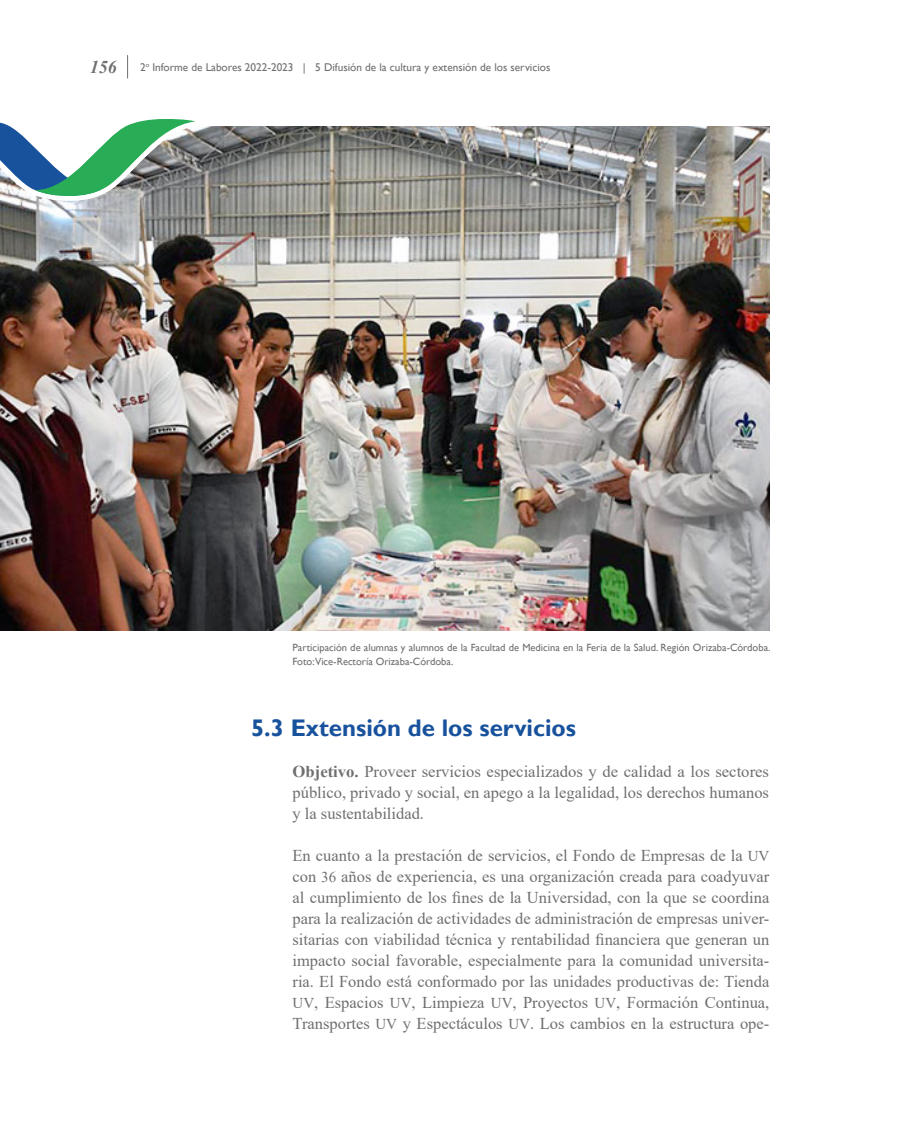
<style>
.page{position:relative;width:897px;height:1146px;background:#fff}
.page>*{position:absolute;margin:0;border:0;box-sizing:border-box;transform-origin:0 0}
.Título_del_PE{font:700 24px "Gill Sans";color:#18529d}
.t1{font:italic 700 18px "Times New Roman";color:#706f6f}
.t2{font:16.5px/21px "Times New Roman";color:#706f6f;text-align:justify}
.t3{font:11.25px "Gill Sans";color:#706f6f}
.t4{font:10.5px/13.5px "Gill Sans";color:#706f6f}
.s1{font-weight:700}
.s2{font-size:15px}
</style>
<div class="page">
<svg style="left:127px;top:55px;width:1px;height:23px"></svg>
<img style="left:0;top:126px;width:769px;height:504px">
<svg style="left:0;top:119px;width:200px;height:82px"></svg>
<p class="t1" style="left:90px;top:54px;width:28px">156</p>
<p class="t3" style="left:140px;top:60px;width:412px">2<sup>o</sup> Informe de Labores 2022-2023 | 5 Difusión de la cultura y extensión de los servicios</p>
<p class="t4" style="left:292px;top:641px;width:479px">Participación de alumnas y alumnos de la Facultad de Medicina en la Feria de la Salud. Región Orizaba-Córdoba.<br>Foto:Vice-Rectoría Orizaba-Córdoba.</p>
<p class="Título_del_PE" style="left:251px;top:713px;width:327px">5.3 Extensión de los servicios</p>
<p class="t2" style="left:292px;top:760px;width:478px"><span class="s1">Objetivo.</span> Proveer servicios especializados y de calidad a los sectores público, privado y social, en apego a la legalidad, los derechos humanos y la sustentabilidad.</p>
<p class="t2" style="left:292px;top:844px;width:478px">En cuanto a la prestación de servicios, el Fondo de Empresas de la <span class="s2">UV </span>con <span class="s2">36</span> años de experiencia, es una organización creada para coadyuvar al cumplimiento de los fines de la Universidad, con la que se coordina para la realización de actividades de administración de empresas univer&shy;sitarias con viabilidad técnica y rentabilidad financiera que generan un impacto social favorable, especialmente para la comunidad universita&shy;ria. El Fondo está conformado por las unidades productivas de: Tienda <span class="s2">UV</span>, Espacios <span class="s2">UV</span>, Limpieza <span class="s2">UV</span>, Proyectos <span class="s2">UV</span>, Formación Continua, Transportes <span class="s2">UV</span> y Espectáculos <span class="s2">UV</span>. Los cambios en la estructura ope-</p>
</div>
